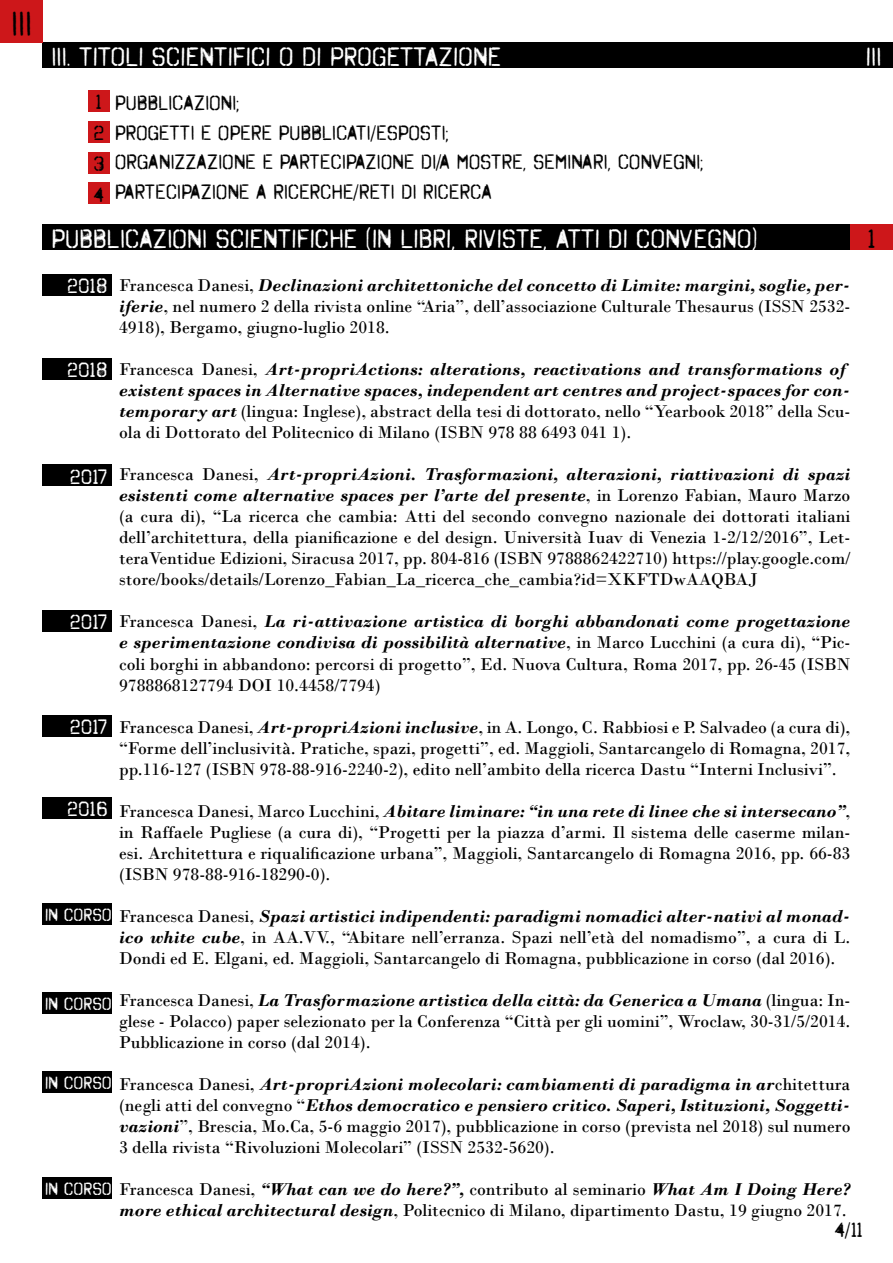
<style>
.page{position:relative;width:893px;height:1263px;background:#fff}
.page>*{position:absolute;margin:0;border:0;box-sizing:border-box;transform-origin:0 0}
.t1{font:36px "Octin Spraypaint Free";color:#000}
.t2{font:27px "Octin Spraypaint Free";color:#fff}
.t3{font:27px "Octin Spraypaint Free";color:#000}
.t4{font:21px/29.5px "Octin Spraypaint Free";color:#000}
.t5{font:21px "Octin Spraypaint Free";color:#fff}
.t6{font:21px/30.9px "Octin Spraypaint Free";color:#000;text-align:justify}
.t7{font:18px/21px "Bodoni";color:#000;text-align:justify}
.t8{font:italic 700 18px/21px "Bodoni";color:#000}
.t9{font:18px "Octin Spraypaint Free";color:#fff}
.s1{font-weight:700;font-style:italic}
.s2{font-weight:400;font-style:normal}
.s3{font-family:"Octin Spraypaint Free";color:#fff}
</style>
<div class="page">
<div style="left:43px;top:43px;width:807px;height:25px;background:#000"></div>
<div style="left:43px;top:224px;width:807px;height:26px;background:#000"></div>
<div style="left:43px;top:465px;width:69px;height:21px;background:#000"></div>
<div style="left:43px;top:610px;width:69px;height:21px;background:#000"></div>
<div style="left:43px;top:715px;width:69px;height:21px;background:#000"></div>
<div style="left:43px;top:797px;width:69px;height:22px;background:#000"></div>
<div style="left:43px;top:358px;width:69px;height:21px;background:#000"></div>
<div style="left:43px;top:274px;width:69px;height:22px;background:#000"></div>
<div style="left:43px;top:904px;width:69px;height:21px;background:#000"></div>
<div style="left:43px;top:992px;width:69px;height:21px;background:#000"></div>
<div style="left:43px;top:1071px;width:69px;height:22px;background:#000"></div>
<div style="left:43px;top:1177px;width:69px;height:21px;background:#000"></div>
<div style="left:850px;top:43px;width:43px;height:25px;background:#000"></div>
<div style="left:0;top:0;width:43px;height:43px;background:#cd171a"></div>
<div style="left:850px;top:224px;width:43px;height:26px;background:#cd171a"></div>
<div style="left:88px;top:90px;width:21px;height:22px;background:#cd171a"></div>
<div style="left:88px;top:121px;width:21px;height:21px;background:#cd171a"></div>
<div style="left:88px;top:152px;width:21px;height:21px;background:#cd171a"></div>
<div style="left:88px;top:183px;width:21px;height:21px;background:#cd171a"></div>
<h1 class="t1" style="left:11px;top:3px;width:22px">III</h1>
<h2 class="t2" style="left:51px;top:41px;width:452px">III. TITOLI SCIENTIFICI O DI PROGETTAZIONE</h2>
<p class="t6" style="left:93px;top:86px;width:13px">1<br>2<br>3<br>4</p>
<p class="t4" style="left:115px;top:88px;width:590px">PUBBLICAZIONI;<br>PROGETTI E OPERE PUBBLICATI/ESPOSTI;<br>ORGANIZZAZIONE E PARTECIPAZIONE DI/A MOSTRE, SEMINARI, CONVEGNI; PARTECIPAZIONE A RICERCHE/RETI DI RICERCA</p>
<h2 class="t2" style="left:51px;top:223px;width:708px">PUBBLICAZIONI SCIENTIFICHE (IN LIBRI, RIVISTE, ATTI DI CONVEGNO)</h2>
<p class="t5" style="left:67px;top:274px;width:42px">2018</p>
<p class="t7" style="left:119px;top:275px;width:733px">Francesca Danesi, <span class="s1">Declinazioni architettoniche del concetto di Limite: margini, soglie, per&shy;iferie</span>, nel numero 2 della rivista online “Aria”, dell’associazione Culturale Thesaurus (ISSN 2532- 4918), Bergamo, giugno-luglio 2018.</p>
<p class="t8" style="left:119px;top:359px;width:733px"><span class="s2">Francesca Danesi,</span> Art-propriActions: alterations, reactivations and transformations of existent spaces in Alternative spaces, independent art centres and project-spaces for con&shy;temporary art <span class="s2">(lingua: Inglese), abstract della tesi di dottorato, nello “Yearbook 2018” della Scu&shy;ola di Dottorato del Politecnico di Milano (ISBN 978 88 6493 041 1).</span></p>
<p class="t7" style="left:119px;top:464px;width:733px">Francesca Danesi, <span class="s1">Art-propriAzioni. Trasformazioni, alterazioni, riattivazioni di spazi esistenti come alternative spaces per l’arte del presente</span>, in Lorenzo Fabian, Mauro Marzo (a cura di), “La ricerca che cambia: Atti del secondo convegno nazionale dei dottorati italiani dell’architettura, della pianificazione e del design. Università Iuav di Venezia 1-2/12/2016”, Let&shy;teraVentidue Edizioni, Siracusa 2017, pp. 804-816 (ISBN 9788862422710) https://play.google.com/ store/books/details/Lorenzo_Fabian_La_ricerca_che_cambia?id=XKFTDwAAQBAJ</p>
<p class="t7" style="left:119px;top:611px;width:733px">Francesca Danesi, <span class="s1">La ri-attivazione artistica di borghi abbandonati come progettazione e sperimentazione condivisa di possibilità alternative</span>, in Marco Lucchini (a cura di), “Pic&shy;coli borghi in abbandono: percorsi di progetto”, Ed. Nuova Cultura, Roma 2017, pp. 26-45 (ISBN 9788868127794 DOI 10.4458/7794)</p>
<p class="t7" style="left:119px;top:716px;width:733px">Francesca Danesi, <span class="s1">Art-propriAzioni inclusive</span>, in A. Longo, C. Rabbiosi e P. Salvadeo (a cura di), “Forme dell’inclusività. Pratiche, spazi, progetti”, ed. Maggioli, Santarcangelo di Romagna, 2017, pp.116-127 (ISBN 978-88-916-2240-2), edito nell’ambito della ricerca Dastu “Interni Inclusivi”.</p>
<p class="t7" style="left:119px;top:800px;width:733px">Francesca Danesi, Marco Lucchini, <span class="s1">Abitare liminare: “in una rete di linee che si intersecano”</span>, in Raffaele Pugliese (a cura di), “Progetti per la piazza d’armi. Il sistema delle caserme milan&shy;esi. Architettura e riqualificazione urbana”, Maggioli, Santarcangelo di Romagna 2016, pp. 66-83 (ISBN 978-88-916-18290-0).</p>
<p class="t7" style="left:119px;top:905px;width:733px;text-indent:-74px"><span class="s3">IN CORSO</span> Francesca Danesi, <span class="s1">Spazi artistici indipendenti: paradigmi nomadici alter-nativi al monad&shy;ico white cube</span>, in AA.VV., “Abitare nell’erranza. Spazi nell’età del nomadismo”, a cura di L.<br>Dondi ed E. Elgani, ed. Maggioli, Santarcangelo di Romagna, pubblicazione in corso (dal 2016).</p>
<p class="t7" style="left:119px;top:989px;width:733px">Francesca Danesi, <span class="s1">La Trasformazione artistica della città: da Generica a Umana</span> (lingua: In&shy;glese - Polacco) paper selezionato per la Conferenza “Città per gli uomini”, Wroclaw, 30-31/5/2014.<br>Pubblicazione in corso (dal 2014).</p>
<p class="t7" style="left:119px;top:1073px;width:733px;text-indent:-74px"><span class="s3">IN CORSO</span> Francesca Danesi, <span class="s1">Art-propriAzioni molecolari: cambiamenti di paradigma in ar</span>chitettura (negli atti del convegno “<span class="s1">Ethos democratico e pensiero critico. Saperi, Istituzioni, Soggetti&shy;vazioni</span>”, Brescia, Mo.Ca, 5-6 maggio 2017), pubblicazione in corso (prevista nel 2018) sul numero 3 della rivista “Rivoluzioni Molecolari” (ISSN 2532-5620).</p>
<p class="t7" style="left:45px;top:1178px;width:807px;text-align:right"><span class="s3">IN CORSO</span> Francesca Danesi, <span class="s1">“What can we do here?”,</span> contributo al seminario <span class="s1">What Am I Doing Here? more ethical architectural design</span>, Politecnico di Milano, dipartimento Dastu, 19 giugno 2017.</p>
<p class="t5" style="left:67px;top:358px;width:42px">2018</p>
<p class="t5" style="left:70px;top:464px;width:39px">2017</p>
<p class="t5" style="left:70px;top:610px;width:39px">2017</p>
<p class="t5" style="left:70px;top:715px;width:39px">2017</p>
<p class="t5" style="left:67px;top:797px;width:42px">2016</p>
<p class="t9" style="left:45px;top:993px;width:68px">IN CORSO</p>
<h2 class="t2" style="left:866px;top:41px;width:17px">III</h2>
<h2 class="t3" style="left:867px;top:223px;width:10px">1</h2>
<p class="t6" style="left:834px;top:1214px;width:30px">4/11</p>
</div>
